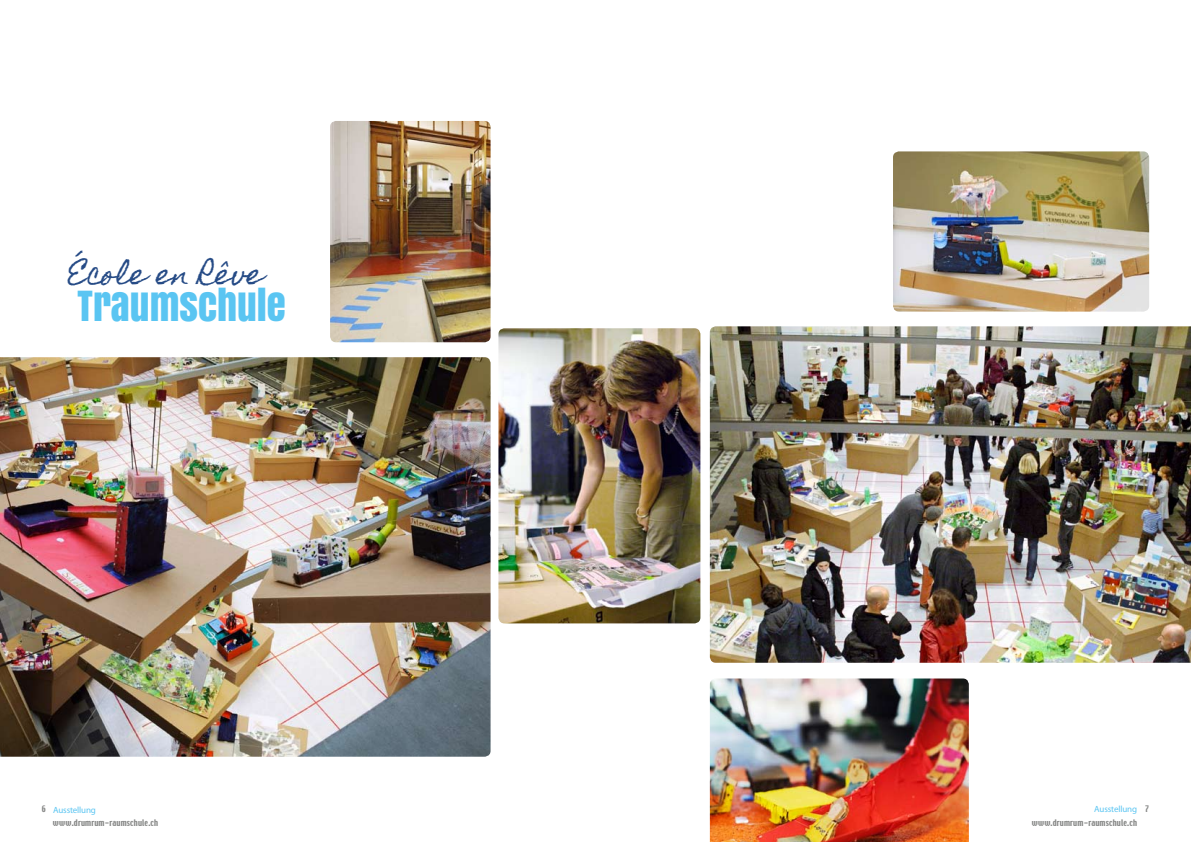
<style>
.page{position:relative;width:1191px;height:842px;background:#fff}
.page>*{position:absolute;margin:0;border:0;box-sizing:border-box;transform-origin:0 0}
.t1{font:38.8px "Anton";color:#5ac5f2}
.t2{font:28.2px "Homemade Apple";letter-spacing:-.02em;color:#264b86}
.t3{font:9px "Myriad Pro";letter-spacing:-.015em;color:#5ac5f2}
.t4{font:8px "Techno";letter-spacing:.025em;color:#868786}
</style>
<div class="page">
<img style="left:710px;top:326px;width:481px;height:337px">
<img style="left:710px;top:678px;width:259px;height:164px">
<img style="left:498px;top:328px;width:202px;height:295px">
<img style="left:330px;top:121px;width:160px;height:221px">
<img style="left:893px;top:151px;width:256px;height:161px">
<img style="left:0;top:357px;width:490px;height:400px">
<h2 class="t2" style="left:68px;top:258px;width:197px">École en Rêve</h2>
<h1 class="t1" style="left:78px;top:277px;width:210px">TRAUMSCHULE</h1>
<p class="t4" style="left:42px;top:804px;width:5px">6</p>
<p class="t3" style="left:53px;top:804px;width:44px">Ausstellung</p>
<p class="t3" style="left:1094px;top:804px;width:44px">Ausstellung</p>
<p class="t4" style="left:53px;top:817px;width:107px">www.drumrum-raumschule.ch</p>
<p class="t4" style="left:1031px;top:817px;width:107px">www.drumrum-raumschule.ch</p>
<p class="t4" style="left:1145px;top:804px;width:5px">7</p>
</div>
